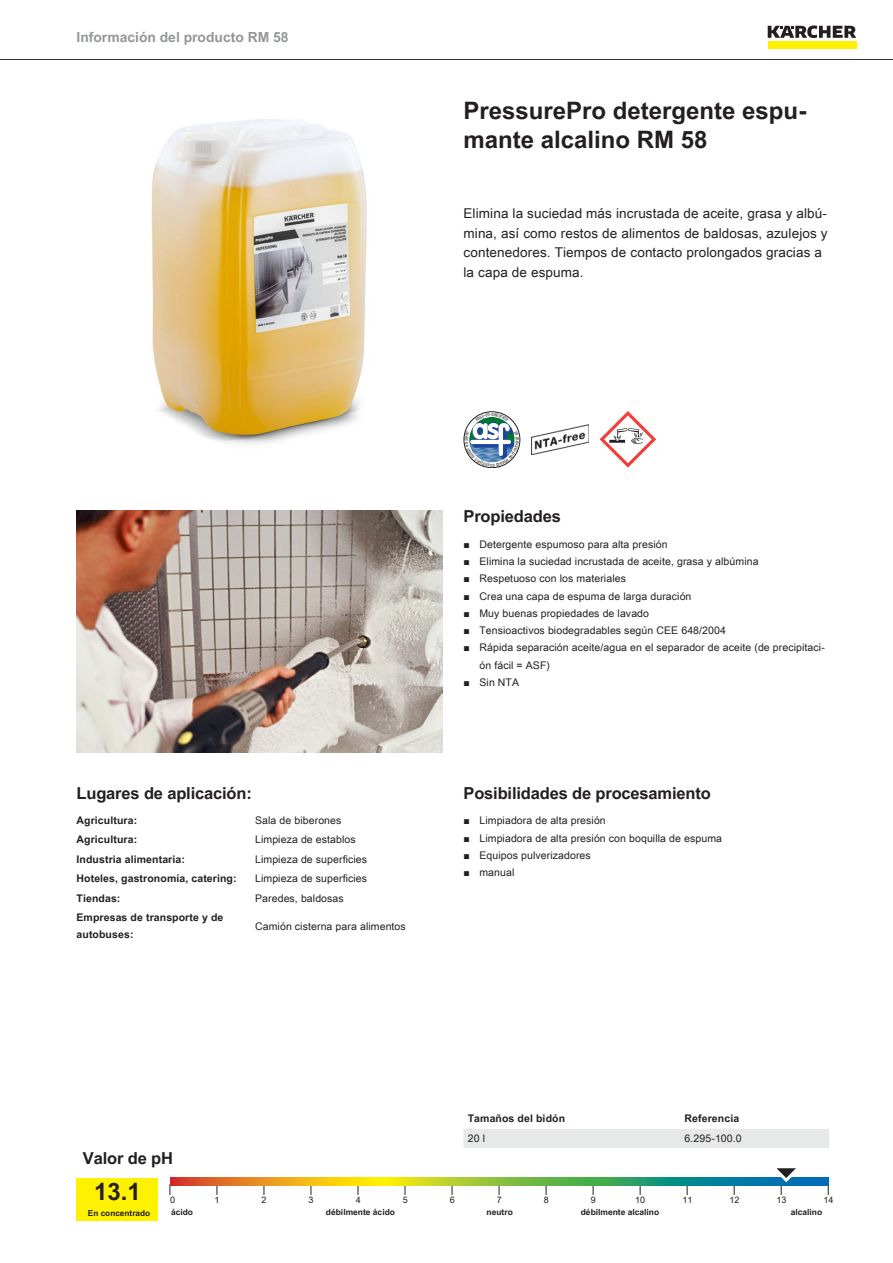
<style>
.page{position:relative;width:893px;height:1263px;background:#fff}
.page>*{position:absolute;margin:0;border:0;box-sizing:border-box;transform-origin:0 0}
.t1{font:700 24px/28.8px "Arial Unicode MS";color:#231f20}
.t2{font:700 16.5px "Arial Unicode MS";letter-spacing:-.01em;color:#231f20}
.t3{font:700 13.8px "Arial Unicode MS";color:#949698}
.t4{font:13.5px/19.5px "Arial Unicode MS";letter-spacing:.01em;color:#231f20}
.t5{font:10.5px/17.2px "Arial Unicode MS";letter-spacing:.01em;color:#231f20}
.t6{font:700 10.5px/17.2px "Arial Unicode MS";letter-spacing:.01em;color:#231f20}
.t7{font:9px "Arial Unicode MS";color:#231f20}
.t8{font:700 8.4px "Arial Unicode MS";color:#231f20}
.t9{font:700 8.25px "Arial Unicode MS";color:#231f20}
.s1{font-family:"Arial"}
</style>
<div class="page">
<hr style="left:0;top:59px;width:893px;height:1px;background:#231f20">
<div style="left:768px;top:42px;width:88px;height:7px;background:#fff200"></div>
<svg style="left:768px;top:26px;width:88px;height:12px"></svg>
<img style="left:151px;top:119px;width:216px;height:325px">
<img style="left:531px;top:424px;width:57px;height:30px">
<svg style="left:600px;top:411px;width:56px;height:57px"></svg>
<img style="left:77px;top:510px;width:365px;height:243px">
<div style="left:77px;top:1178px;width:81px;height:42px;background:#fff200"></div>
<svg style="left:170px;top:1178px;width:658px;height:8px;background:#8aa445"></svg>
<svg style="left:769px;top:1168px;width:38px;height:27px"></svg>
<div style="left:463px;top:1129px;width:366px;height:19px;background:#e7e8e8"></div>
<svg style="left:464px;top:412px;width:56px;height:56px"></svg>
<h3 class="t3" style="left:77px;top:27px;width:214px">Información del producto RM 58</h3>
<h1 class="t1" style="left:463px;top:97px;width:344px">PressurePro detergente espu&shy;mante alcalino RM 58</h1>
<p class="t4" style="left:463px;top:203px;width:366px">Elimina la suciedad más incrustada de aceite, grasa y albú&shy;mina, así como restos de alimentos de baldosas, azulejos y contenedores. Tiempos de contacto prolongados gracias a la capa de espuma.</p>
<h2 class="t2" style="left:77px;top:780px;width:177px">Lugares de aplicación:</h2>
<p class="t6" style="left:77px;top:812px;width:62px">Agricultura:</p>
<p class="t5" style="left:255px;top:811px;width:88px">Sala de biberones</p>
<p class="t6" style="left:77px;top:831px;width:62px">Agricultura:</p>
<p class="t5" style="left:255px;top:831px;width:102px">Limpieza de establos</p>
<p class="t6" style="left:77px;top:851px;width:110px">Industria alimentaria:</p>
<p class="t5" style="left:255px;top:850px;width:113px">Limpieza de superficies</p>
<p class="t6" style="left:77px;top:870px;width:162px">Hoteles, gastronomía, catering:</p>
<p class="t5" style="left:255px;top:870px;width:113px">Limpieza de superficies</p>
<p class="t6" style="left:77px;top:889px;width:45px">Tiendas:</p>
<p class="t5" style="left:255px;top:889px;width:90px">Paredes, baldosas</p>
<p class="t6" style="left:77px;top:909px;width:148px">Empresas de transporte y de autobuses:</p>
<p class="t5" style="left:255px;top:917px;width:152px">Camión cisterna para alimentos</p>
<h2 class="t2" style="left:463px;top:504px;width:99px">Propiedades</h2>
<p class="t5" style="left:463px;top:535px;width:206px"><span class="s1">■</span> Detergente espumoso para alta presión</p>
<p class="t5" style="left:463px;top:553px;width:297px"><span class="s1">■</span> Elimina la suciedad incrustada de aceite, grasa y albúmina</p>
<p class="t5" style="left:463px;top:570px;width:164px"><span class="s1">■</span> Respetuoso con los materiales</p>
<p class="t5" style="left:463px;top:587px;width:229px"><span class="s1">■</span> Crea una capa de espuma de larga duración</p>
<p class="t5" style="left:463px;top:604px;width:187px"><span class="s1">■</span> Muy buenas propiedades de lavado</p>
<p class="t5" style="left:463px;top:622px;width:264px"><span class="s1">■</span> Tensioactivos biodegradables según CEE 648/2004</p>
<p class="t5" style="left:479px;top:639px;width:347px;text-indent:-16px"><span class="s1">■</span> Rápida separación aceite/agua en el separador de aceite (de precipitaci&shy;ón fácil = ASF)</p>
<p class="t5" style="left:463px;top:673px;width:57px"><span class="s1">■</span> Sin NTA</p>
<h2 class="t2" style="left:463px;top:780px;width:249px">Posibilidades de procesamiento</h2>
<p class="t5" style="left:463px;top:812px;width:144px"><span class="s1">■</span> Limpiadora de alta presión</p>
<p class="t5" style="left:463px;top:829px;width:260px"><span class="s1">■</span> Limpiadora de alta presión con boquilla de espuma</p>
<p class="t5" style="left:463px;top:846px;width:129px"><span class="s1">■</span> Equipos pulverizadores</p>
<p class="t5" style="left:463px;top:863px;width:52px"><span class="s1">■</span> manual</p>
<p class="t6" style="left:468px;top:1110px;width:99px">Tamaños del bidón</p>
<p class="t6" style="left:685px;top:1110px;width:56px">Referencia</p>
<p class="t5" style="left:468px;top:1129px;width:19px">20 l</p>
<p class="t5" style="left:685px;top:1129px;width:59px">6.295-100.0</p>
<h2 class="t2" style="left:83px;top:1146px;width:92px">Valor de pH</h2>
<h1 class="t1" style="left:94px;top:1178px;width:48px">13.1</h1>
<p class="t7" style="left:170px;top:1193px;width:7px">0</p>
<p class="t7" style="left:215px;top:1193px;width:7px">1</p>
<p class="t7" style="left:262px;top:1193px;width:7px">2</p>
<p class="t7" style="left:309px;top:1193px;width:7px">3</p>
<p class="t7" style="left:356px;top:1193px;width:7px">4</p>
<p class="t7" style="left:403px;top:1193px;width:7px">5</p>
<p class="t7" style="left:450px;top:1193px;width:7px">6</p>
<p class="t7" style="left:497px;top:1193px;width:7px">7</p>
<p class="t7" style="left:544px;top:1193px;width:7px">8</p>
<p class="t7" style="left:591px;top:1193px;width:7px">9</p>
<p class="t7" style="left:635px;top:1193px;width:12px">10</p>
<p class="t7" style="left:682px;top:1193px;width:12px">11</p>
<p class="t7" style="left:729px;top:1193px;width:12px">12</p>
<p class="t7" style="left:776px;top:1193px;width:12px">13</p>
<p class="t7" style="left:823px;top:1193px;width:12px">14</p>
<p class="t9" style="left:88px;top:1207px;width:64px">En concentrado</p>
<p class="t8" style="left:171px;top:1206px;width:24px">ácido</p>
<p class="t8" style="left:326px;top:1206px;width:71px">débilmente ácido</p>
<p class="t8" style="left:487px;top:1206px;width:28px">neutro</p>
<p class="t8" style="left:581px;top:1206px;width:80px">débilmente alcalino</p>
<p class="t8" style="left:791px;top:1206px;width:33px">alcalino</p>
</div>
